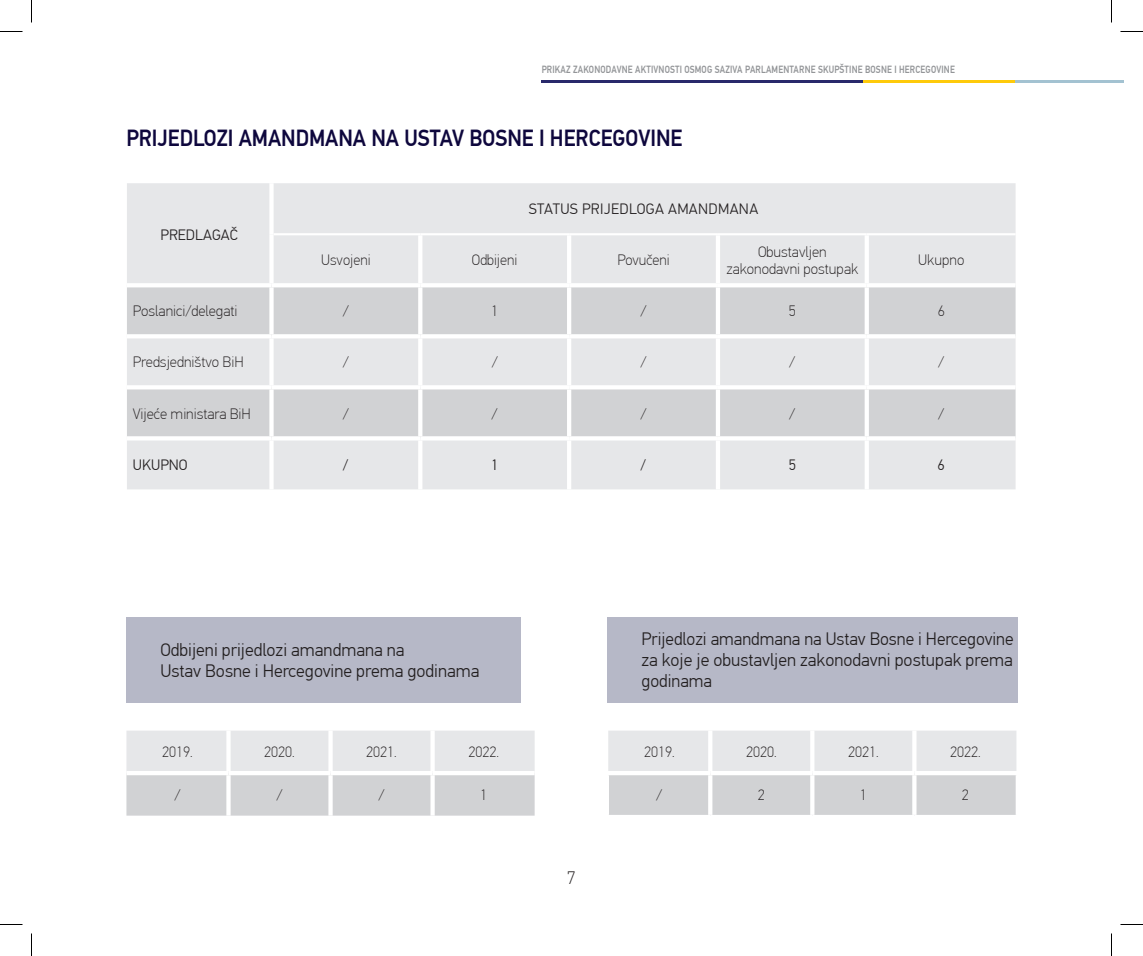
<style>
.page{position:relative;width:1143px;height:956px;background:#fff}
.page>*{position:absolute;margin:0;border:0;box-sizing:border-box;transform-origin:0 0}
.t1{font:500 23.25px "PF Din Text Pro";color:#0e073d;scale:.9 1}
.t2{font:300 18px/21px "PF Din Text Pro";color:#231f20}
.t3{font:100 18px "PF Din Text Pro";color:#231f20}
.t4{font:100 15px/16.5px "PF Din Text Pro";color:#231f20;text-align:center}
.t5{font:300 15px "PF Din Text Pro";letter-spacing:.025em;color:#231f20}
.t6{font:300 15px "PF Din Text Pro";color:#231f20}
.t7{font:500 10.5px "PF Din Text Pro";letter-spacing:.02em;color:#939598;scale:.82 1}
</style>
<div class="page">
<hr style="left:542px;top:80px;width:322px;height:3px;background:#29296b">
<hr style="left:863px;top:80px;width:180px;height:3px;background:#feca0a">
<hr style="left:1015px;top:80px;width:109px;height:3px;background:#a3c2d1">
<div style="left:126px;top:617px;width:395px;height:85px;background:#b6b8c7"></div>
<div style="left:608px;top:617px;width:410px;height:85px;background:#b6b8c7"></div>
<div style="left:127px;top:183px;width:889px;height:306px;background:#e6e7e9"></div>
<svg style="left:127px;top:287px;width:889px;height:149px;background:#d8d9db"></svg>
<hr style="left:274px;top:233px;width:146px;height:2px;background:#fff">
<hr style="left:420px;top:233px;width:149px;height:2px;background:#fff">
<hr style="left:569px;top:233px;width:149px;height:2px;background:#fff">
<hr style="left:718px;top:233px;width:149px;height:2px;background:#fff">
<hr style="left:867px;top:233px;width:149px;height:2px;background:#fff">
<hr style="left:127px;top:283px;width:145px;height:4px;background:#fff">
<hr style="left:272px;top:283px;width:148px;height:4px;background:#fff">
<hr style="left:420px;top:283px;width:149px;height:4px;background:#fff">
<hr style="left:569px;top:283px;width:149px;height:4px;background:#fff">
<hr style="left:718px;top:283px;width:149px;height:4px;background:#fff">
<hr style="left:867px;top:283px;width:149px;height:4px;background:#fff">
<hr style="left:127px;top:334px;width:145px;height:4px;background:#fff">
<hr style="left:272px;top:334px;width:148px;height:4px;background:#fff">
<hr style="left:420px;top:334px;width:149px;height:4px;background:#fff">
<hr style="left:569px;top:334px;width:149px;height:4px;background:#fff">
<hr style="left:718px;top:334px;width:149px;height:4px;background:#fff">
<hr style="left:867px;top:334px;width:149px;height:4px;background:#fff">
<hr style="left:127px;top:385px;width:145px;height:4px;background:#fff">
<hr style="left:272px;top:385px;width:148px;height:4px;background:#fff">
<hr style="left:420px;top:385px;width:149px;height:4px;background:#fff">
<hr style="left:569px;top:385px;width:149px;height:4px;background:#fff">
<hr style="left:718px;top:385px;width:149px;height:4px;background:#fff">
<hr style="left:867px;top:385px;width:149px;height:4px;background:#fff">
<hr style="left:127px;top:436px;width:145px;height:4px;background:#fff">
<hr style="left:272px;top:436px;width:148px;height:4px;background:#fff">
<hr style="left:420px;top:436px;width:149px;height:4px;background:#fff">
<hr style="left:569px;top:436px;width:149px;height:4px;background:#fff">
<hr style="left:718px;top:436px;width:149px;height:4px;background:#fff">
<hr style="left:867px;top:436px;width:149px;height:4px;background:#fff">
<div style="left:269px;top:183px;width:5px;height:51px;background:#fff"></div>
<div style="left:269px;top:234px;width:5px;height:49px;background:#fff"></div>
<hr style="left:418px;top:235px;width:4px;height:48px;background:#fff">
<hr style="left:567px;top:235px;width:4px;height:48px;background:#fff">
<hr style="left:716px;top:235px;width:4px;height:48px;background:#fff">
<hr style="left:865px;top:235px;width:4px;height:48px;background:#fff">
<div style="left:269px;top:287px;width:5px;height:47px;background:#fff"></div>
<hr style="left:418px;top:287px;width:4px;height:47px;background:#fff">
<hr style="left:567px;top:287px;width:4px;height:47px;background:#fff">
<hr style="left:716px;top:287px;width:4px;height:47px;background:#fff">
<hr style="left:865px;top:287px;width:4px;height:47px;background:#fff">
<div style="left:269px;top:338px;width:5px;height:47px;background:#fff"></div>
<hr style="left:418px;top:338px;width:4px;height:47px;background:#fff">
<hr style="left:567px;top:338px;width:4px;height:47px;background:#fff">
<hr style="left:716px;top:338px;width:4px;height:47px;background:#fff">
<hr style="left:865px;top:338px;width:4px;height:47px;background:#fff">
<div style="left:269px;top:389px;width:5px;height:47px;background:#fff"></div>
<hr style="left:418px;top:389px;width:4px;height:47px;background:#fff">
<hr style="left:567px;top:389px;width:4px;height:47px;background:#fff">
<hr style="left:716px;top:389px;width:4px;height:47px;background:#fff">
<hr style="left:865px;top:389px;width:4px;height:47px;background:#fff">
<div style="left:269px;top:440px;width:5px;height:49px;background:#fff"></div>
<hr style="left:418px;top:440px;width:4px;height:49px;background:#fff">
<hr style="left:567px;top:440px;width:4px;height:49px;background:#fff">
<hr style="left:716px;top:440px;width:4px;height:49px;background:#fff">
<hr style="left:865px;top:440px;width:4px;height:49px;background:#fff">
<svg style="left:126px;top:731px;width:409px;height:85px;background:#dbdcde"></svg>
<div style="left:226px;top:731px;width:5px;height:40px;background:#fff"></div>
<div style="left:328px;top:731px;width:5px;height:40px;background:#fff"></div>
<div style="left:430px;top:731px;width:5px;height:40px;background:#fff"></div>
<hr style="left:126px;top:771px;width:103px;height:4px;background:#fff">
<hr style="left:229px;top:771px;width:102px;height:4px;background:#fff">
<div style="left:226px;top:775px;width:5px;height:41px;background:#fff"></div>
<hr style="left:331px;top:771px;width:102px;height:4px;background:#fff">
<div style="left:328px;top:775px;width:5px;height:41px;background:#fff"></div>
<hr style="left:433px;top:771px;width:102px;height:4px;background:#fff">
<div style="left:430px;top:775px;width:5px;height:41px;background:#fff"></div>
<svg style="left:608px;top:731px;width:408px;height:84px;background:#dbdcde"></svg>
<hr style="left:608px;top:775px;width:1px;height:40px;background:#fff">
<hr style="left:708px;top:731px;width:4px;height:40px;background:#fff">
<hr style="left:810px;top:731px;width:4px;height:40px;background:#fff">
<div style="left:912px;top:731px;width:5px;height:40px;background:#fff"></div>
<hr style="left:608px;top:771px;width:102px;height:4px;background:#fff">
<hr style="left:710px;top:771px;width:102px;height:4px;background:#fff">
<hr style="left:708px;top:775px;width:4px;height:40px;background:#fff">
<hr style="left:812px;top:771px;width:102px;height:4px;background:#fff">
<hr style="left:810px;top:775px;width:4px;height:40px;background:#fff">
<hr style="left:914px;top:771px;width:103px;height:4px;background:#fff">
<div style="left:912px;top:775px;width:5px;height:40px;background:#fff"></div>
<svg style="left:0;top:31px;width:22px;height:1px"></svg>
<svg style="left:1120px;top:31px;width:23px;height:1px"></svg>
<svg style="left:0;top:924px;width:22px;height:1px"></svg>
<svg style="left:1120px;top:924px;width:23px;height:1px"></svg>
<svg style="left:31px;top:0;width:1px;height:23px"></svg>
<svg style="left:31px;top:933px;width:1px;height:23px"></svg>
<svg style="left:1111px;top:0;width:1px;height:23px"></svg>
<svg style="left:1111px;top:933px;width:1px;height:23px"></svg>
<p class="t7" style="left:542px;top:64px;width:505px">PRIKAZ ZAKONODAVNE AKTIVNOSTI OSMOG SAZIVA PARLAMENTARNE SKUPŠTINE BOSNE I HERCEGOVINE</p>
<h1 class="t1" style="left:126px;top:124px;width:619px">PRIJEDLOZI AMANDMANA NA USTAV BOSNE I HERCEGOVINE</h1>
<p class="t6" style="left:161px;top:226px;width:79px">PREDLAGAČ</p>
<p class="t5" style="left:529px;top:201px;width:231px">STATUS PRIJEDLOGA AMANDMANA</p>
<p class="t4" style="left:321px;top:252px;width:51px">Usvojeni</p>
<p class="t4" style="left:472px;top:252px;width:47px">Odbijeni</p>
<p class="t4" style="left:617px;top:252px;width:54px">Povučeni</p>
<p class="t4" style="left:726px;top:244px;width:133px">Obustavljen zakonodavni postupak</p>
<p class="t4" style="left:918px;top:252px;width:48px">Ukupno</p>
<p class="t4" style="left:133px;top:303px;width:106px">Poslanici/delegati</p>
<p class="t4" style="left:343px;top:303px;width:8px">/</p>
<p class="t4" style="left:491px;top:303px;width:9px">1</p>
<p class="t4" style="left:641px;top:303px;width:8px">/</p>
<p class="t4" style="left:789px;top:303px;width:9px">5</p>
<p class="t4" style="left:938px;top:303px;width:9px">6</p>
<p class="t4" style="left:133px;top:354px;width:112px">Predsjedništvo BiH</p>
<p class="t4" style="left:343px;top:354px;width:8px">/</p>
<p class="t4" style="left:492px;top:354px;width:8px">/</p>
<p class="t4" style="left:640px;top:354px;width:8px">/</p>
<p class="t4" style="left:789px;top:354px;width:8px">/</p>
<p class="t4" style="left:938px;top:354px;width:8px">/</p>
<p class="t4" style="left:133px;top:405px;width:120px">Vijeće ministara BiH</p>
<p class="t4" style="left:343px;top:405px;width:8px">/</p>
<p class="t4" style="left:492px;top:405px;width:8px">/</p>
<p class="t4" style="left:640px;top:405px;width:8px">/</p>
<p class="t4" style="left:789px;top:405px;width:8px">/</p>
<p class="t4" style="left:938px;top:405px;width:8px">/</p>
<p class="t5" style="left:133px;top:456px;width:56px">UKUPNO</p>
<p class="t5" style="left:343px;top:456px;width:8px">/</p>
<p class="t5" style="left:491px;top:456px;width:9px">1</p>
<p class="t5" style="left:640px;top:456px;width:8px">/</p>
<p class="t5" style="left:789px;top:456px;width:9px">5</p>
<p class="t5" style="left:938px;top:456px;width:9px">6</p>
<p class="t2" style="left:160px;top:639px;width:321px">Odbijeni prijedlozi amandmana na<br>Ustav Bosne i Hercegovine prema godinama</p>
<p class="t2" style="left:642px;top:629px;width:374px;text-align:justify">Prijedlozi amandmana na Ustav Bosne i Hercegovine za koje je obustavljen zakonodavni postupak prema godinama</p>
<p class="t4" style="left:162px;top:744px;width:32px">2019.</p>
<p class="t4" style="left:264px;top:744px;width:32px">2020.</p>
<p class="t4" style="left:366px;top:744px;width:32px">2021.</p>
<p class="t4" style="left:468px;top:744px;width:32px">2022.</p>
<p class="t4" style="left:174px;top:787px;width:8px">/</p>
<p class="t4" style="left:276px;top:787px;width:8px">/</p>
<p class="t4" style="left:379px;top:787px;width:8px">/</p>
<p class="t4" style="left:480px;top:787px;width:9px">1</p>
<p class="t3" style="left:567px;top:867px;width:10px">7</p>
<p class="t4" style="left:644px;top:744px;width:32px">2019.</p>
<p class="t4" style="left:746px;top:744px;width:32px">2020.</p>
<p class="t4" style="left:848px;top:744px;width:32px">2021.</p>
<p class="t4" style="left:950px;top:744px;width:32px">2022.</p>
<p class="t4" style="left:656px;top:787px;width:8px">/</p>
<p class="t4" style="left:758px;top:787px;width:9px">2</p>
<p class="t4" style="left:860px;top:787px;width:9px">1</p>
<p class="t4" style="left:962px;top:787px;width:9px">2</p>
</div>
